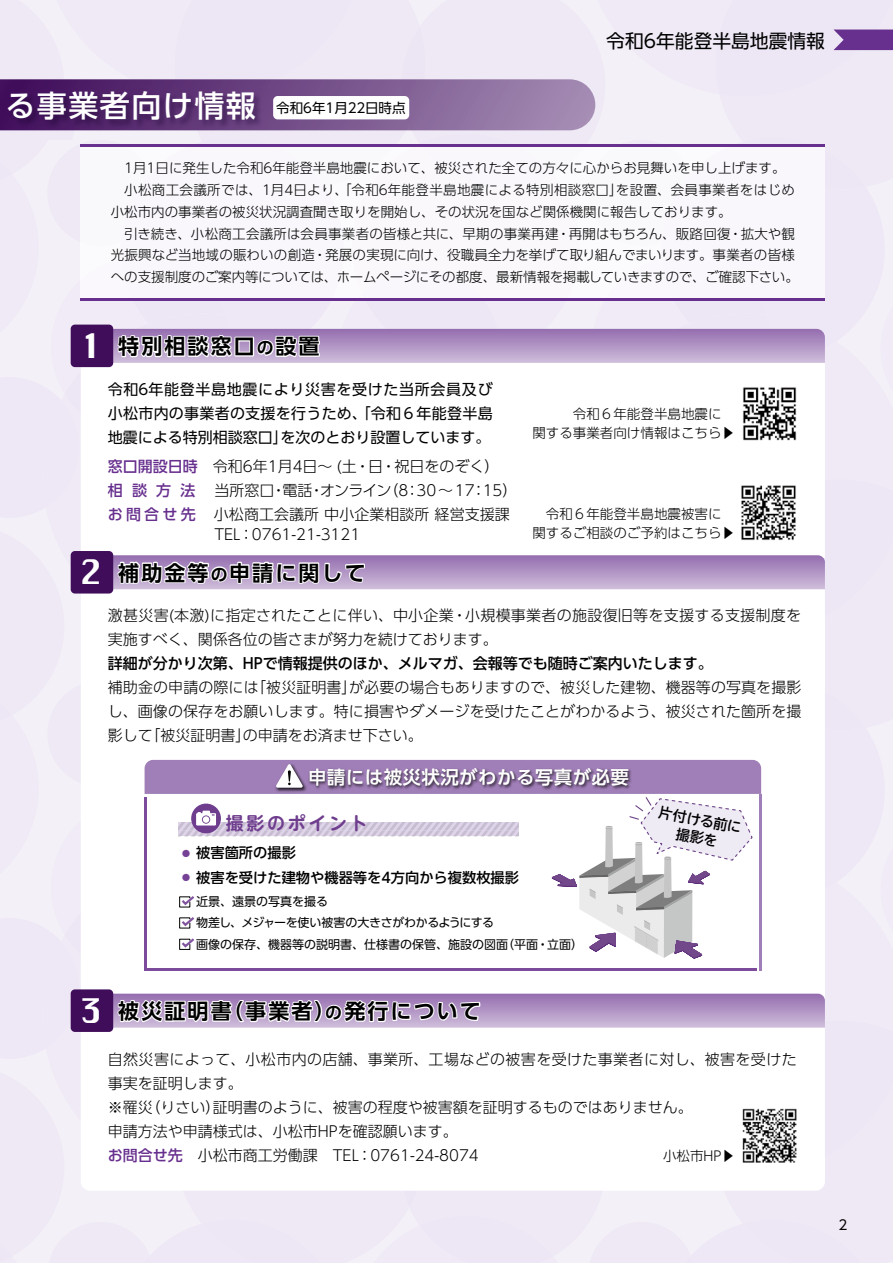
<style>
.page{position:relative;width:893px;height:1263px;background:#eee9f5}
.page>*{position:absolute;margin:0;border:0;box-sizing:border-box;transform-origin:0 0}
.t1{font:33px "Krungthep";color:#fff}
.t2{font:500 30px "UD Shin Go Pro";letter-spacing:.05em;color:#fff}
.t3{font:700 21px "UD Shin Go Pro De";letter-spacing:.1em;color:#000}
.t4{font:18.75px "UD Shin Go Pro";color:#000}
.t5{font:500 18px "UD Shin Go Pro";letter-spacing:.05em;color:#fff}
.t6{font:700 18px "UD Shin M Go Pro De";letter-spacing:.15em;color:#6f3d8e}
.t7{font:300 15px/24px "UD Shin Go Pro";letter-spacing:.005em;color:#000}
.t8{font:15px/24px "UD Shin Go Pro";letter-spacing:.02em;color:#000;text-align:right}
.t9{font:300 15px "UD Shin Go Pro";letter-spacing:.025em;color:#000}
.t10{font:500 15px "UD Shin Go Pro";color:#000}
.t11{font:15px "UD Shin Go Pro";color:#000}
.t12{font:500 14.25px "UD Shin Go Pro";color:#000}
.t13{font:500 14.25px/18px "UD Shin M Go Pro";color:#000;text-align:center}
.t14{font:300 13.5px/21.8px "UD Shin Go Pro";color:#000}
.t15{font:13.5px "UD Shin Go Pro";color:#000}
.t16{font:13.5px "UD Shin Go NT Pro";color:#000}
.t17{font:12px "UD Shin Go Pro";color:#000}
.t18{font:12px "UD Shin Go Pro";letter-spacing:-.03em;color:#000}
.t19{font:12px "UD Shin Go Pro";color:#754296}
.s1{font-size:16.8px}
.s2{font-weight:500;color:#672f8e}
</style>
<div class="page">
<svg style="left:0;top:79px;width:595px;height:51px;background:#876699"></svg>
<img style="left:0;top:89px;width:274px;height:42px">
<div style="left:273px;top:96px;width:136px;height:23px;background:#fff;border-radius:5px"></div>
<div style="left:81px;top:363px;width:744px;height:192px;background:#fff"></div>
<svg style="left:113px;top:329px;width:712px;height:34px;background:#bca4cc"></svg>
<div style="left:71px;top:325px;width:42px;height:42px;background:#400d5b;border-radius:4px"></div>
<img style="left:737px;top:381px;width:64px;height:64px">
<div style="left:81px;top:555px;width:744px;height:636px;background:#fff;border-radius:9px"></div>
<svg style="left:113px;top:555px;width:712px;height:34px;background:#bca4cd"></svg>
<div style="left:71px;top:551px;width:42px;height:42px;background:#400d5b;border-radius:4px"></div>
<svg style="left:113px;top:994px;width:712px;height:34px"></svg>
<div style="left:71px;top:989px;width:42px;height:43px;background:#400d5b;border-radius:4px"></div>
<div style="left:81px;top:145px;width:744px;height:156px;background:#f9f7fb"></div>
<hr style="left:81px;top:298px;width:744px;height:3px;background:#672f8e">
<hr style="left:81px;top:145px;width:744px;height:2px;background:#672f8e">
<img style="left:742px;top:1108px;width:55px;height:55px">
<img style="left:735px;top:479px;width:66px;height:66px">
<svg style="left:145px;top:760px;width:616px;height:199px"></svg>
<hr style="left:145px;top:797px;width:2px;height:173px;background:#7c4b9b">
<hr style="left:145px;top:968px;width:612px;height:2px;background:#7c4b9b">
<hr style="left:759px;top:794px;width:2px;height:176px;background:#a07eb7">
<svg style="left:833px;top:30px;width:60px;height:20px"></svg>
<h2 class="t2" style="left:5px;top:82px;width:252px">る事業者向け情報</h2>
<p class="t15" style="left:276px;top:97px;width:131px">令和6年1月22日時点</p>
<p class="t4" style="left:606px;top:25px;width:220px">令和6年能登半島地震情報</p>
<p class="t14" style="left:616px;top:157px;width:181px;text-indent:-492px">1月1日に発生した令和6年能登半島地震において、被災された全ての方々に心からお見舞いを申し上げます。を設置、会員事業者をはじめ</p>
<p class="t14" style="left:111px;top:179px;width:690px">　小松商工会議所では、1月4日より、「令和6年能登半島地震による特別相談窓口」<br>小松市内の事業者の被災状況調査聞き取りを開始し、その状況を国など関係機関に報告しております。<br>　引き続き、小松商工会議所は会員事業者の皆様と共に、早期の事業再建・再開はもちろん、販路回復・拡大や観光振興など当地域の賑わいの創造・発展の実現に向け、役職員全力を挙げて取り組んでまいります。事業者の皆様への支援制度のご案内等については、ホームページにその都度、最新情報を掲載していきますので、ご確認下さい。</p>
<h1 class="t1" style="left:81px;top:327px;width:23px">1</h1>
<h3 class="t3" style="left:118px;top:329px;width:203px">特別相談窓口<span class="s1">の</span>設置</h3>
<h1 class="t1" style="left:80px;top:554px;width:23px">2</h1>
<p class="t8" style="left:108px;top:376px;width:386px">令和6年能登半島地震により災害を受けた当所会員及び小松市内の事業者の支援を行うため、「令和６年能登半島を次のとおり設置しています。</p>
<p class="t11" style="left:108px;top:425px;width:182px">地震による特別相談窓口」</p>
<p class="t7" style="left:383px;top:454px;width:135px;text-indent:-276px"><span class="s2">窓口開設日時</span>　令和6年1月4日～ (土・日・祝日をのぞく( )8：30~17：15(</p>
<p class="t7" style="left:108px;top:478px;width:403px"><span class="s2">相談方法<br>お問合せ先</span>　小松商工会議所中小企業相談所経営支援課</p>
<p class="t7" style="left:214px;top:522px;width:147px">TEL：0761-21-3121</p>
<p class="t7" style="left:214px;top:478px;width:61px">当所窓口</p>
<p class="t7" style="left:283px;top:478px;width:31px">電話</p>
<p class="t7" style="left:320px;top:478px;width:73px">オンライン</p>
<p class="t7" style="left:271px;top:478px;width:16px">・</p>
<p class="t7" style="left:309px;top:478px;width:16px">・</p>
<p class="t14" style="left:532px;top:403px;width:204px;line-height:19.5px;text-indent:40px">令和６年能登半島地震に関する事業者向け情報はこちら▶</p>
<p class="t14" style="left:532px;top:503px;width:204px;line-height:19.5px;text-align:center">令和６年能登半島地震被害に<br>関するご相談のご予約はこちら▶</p>
<h3 class="t3" style="left:118px;top:556px;width:249px">補助金等<span class="s1">の</span>申請に関して</h3>
<p class="t7" style="left:108px;top:602px;width:695px">激甚災害(本激)に指定されたことに伴い、中小企業・小規模事業者の施設復旧等を支援する支援制度を実施すべく、関係各位の皆さまが努力を続けております。</p>
<p class="t10" style="left:108px;top:651px;width:606px">詳細が分かり次第、HPで情報提供のほか、メルマガ、会報等でも随時ご案内いたします。</p>
<p class="t7" style="left:349px;top:674px;width:454px">が必要の場合もありますので、被災した建物、機器等の写真を撮影</p>
<p class="t7" style="left:251px;top:674px;width:107px">「被災証明書」</p>
<p class="t7" style="left:108px;top:674px;width:152px">補助金の申請の際には</p>
<p class="t7" style="left:108px;top:698px;width:695px">し、画像の保存をお願いします。特に損害やダメージを受けたことがわかるよう、被災された箇所を撮</p>
<p class="t7" style="left:243px;top:722px;width:181px">の申請をお済ませ下さい。</p>
<p class="t7" style="left:145px;top:722px;width:107px">「被災証明書」</p>
<p class="t7" style="left:108px;top:722px;width:46px">影して</p>
<p class="t5" style="left:308px;top:762px;width:322px">申請には被災状況がわかる写真が必要</p>
<p class="t6" style="left:226px;top:808px;width:144px">撮影のポイント</p>
<p class="t12" style="left:196px;top:841px;width:101px">被害箇所の撮影</p>
<p class="t19" style="left:180px;top:843px;width:13px">●</p>
<p class="t12" style="left:196px;top:865px;width:324px">被害を受けた建物や機器等を4方向から複数枚撮影</p>
<p class="t19" style="left:180px;top:868px;width:13px">●</p>
<p class="t17" style="left:196px;top:891px;width:133px">近景、遠景の写真を撮る</p>
<p class="t18" style="left:196px;top:912px;width:300px">物差し、メジャーを使い被害の大きさがわかるようにする</p>
<p class="t17" style="left:502px;top:934px;width:82px">（平面・立面(</p>
<p class="t17" style="left:196px;top:934px;width:314px">画像の保存、機器等の説明書、仕様書の保管、施設の図面</p>
<p class="t13" style="left:661px;top:802px;width:85px;rotate:11deg">片付ける前に撮影を</p>
<h1 class="t1" style="left:80px;top:992px;width:23px">3</h1>
<h3 class="t3" style="left:325px;top:994px;width:157px"><span class="s1">の</span>発行について</h3>
<h3 class="t3" style="left:118px;top:994px;width:115px">被災証明書</h3>
<h3 class="t3" style="left:222px;top:994px;width:115px">（事業者）</h3>
<p class="t9" style="left:108px;top:1047px;width:690px">自然災害によって、小松市内の店舗、事業所、工場などの被害を受けた事業者に対し、被害を受けた</p>
<p class="t7" style="left:108px;top:1071px;width:137px">事実を証明します。</p>
<p class="t7" style="left:213px;top:1095px;width:481px">証明書のように、被害の程度や被害額を証明するものではありません。</p>
<p class="t7" style="left:145px;top:1095px;width:77px">（りさい）</p>
<p class="t7" style="left:108px;top:1095px;width:351px">※罹災<br>申請方法や申請様式は、小松市HPを確認願います。</p>
<p class="t7" style="left:108px;top:1143px;width:372px"><span class="s2">お問合せ先</span>　小松市商工労働課　TEL：0761-24-8074</p>
<p class="t14" style="left:663px;top:1145px;width:73px">小松市HP▶</p>
<p class="t16" style="left:839px;top:1213px;width:10px">2</p>
</div>
